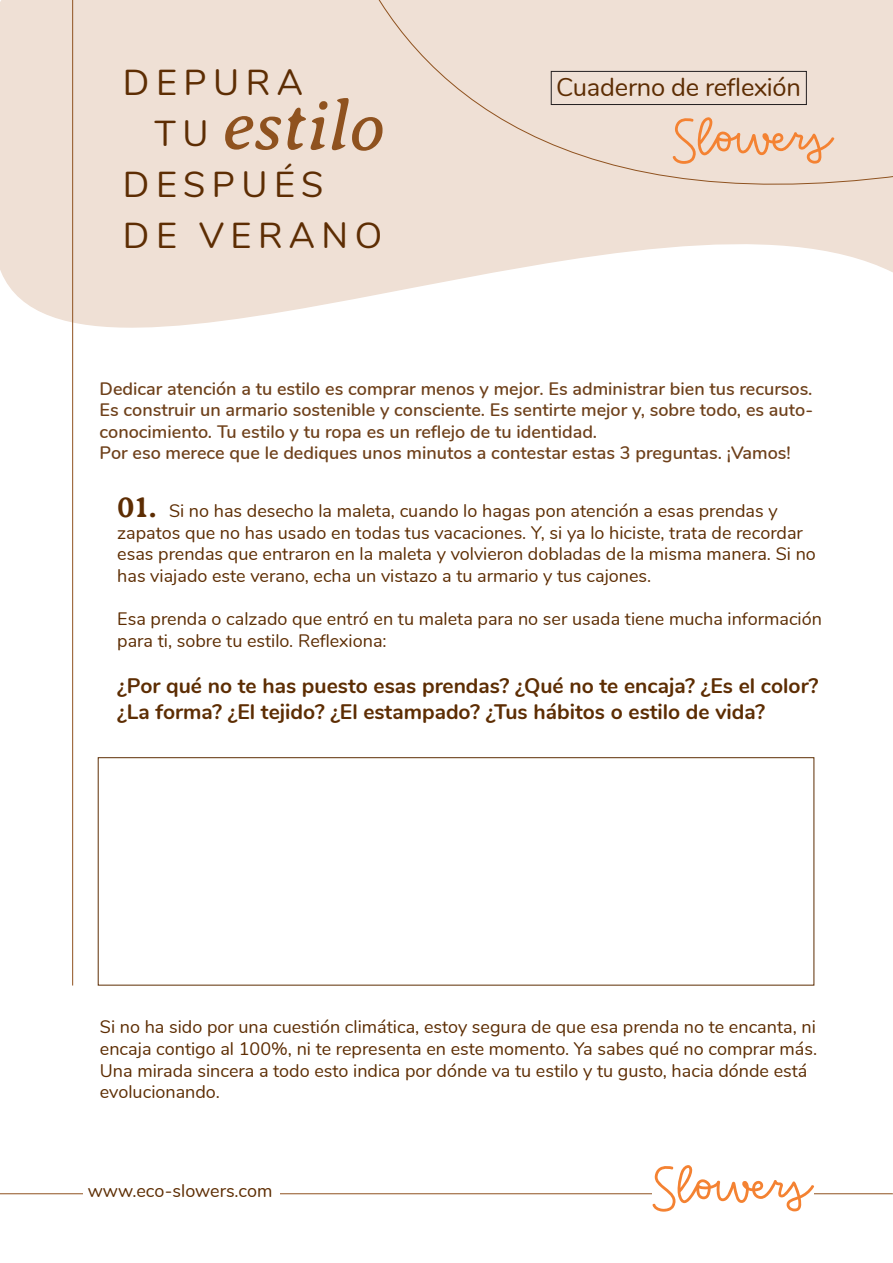
<style>
.page{position:relative;width:893px;height:1263px;background:#fff}
.page>*{position:absolute;margin:0;border:0;box-sizing:border-box;transform-origin:0 0}
.t1{font:italic 72px "Averia Serif Libre";color:#8f521f}
.t2{font:36px "Nunito";letter-spacing:.18em;color:#5d2d03}
.t3{font:25.5px "Nunito";letter-spacing:-.01em;color:#5d2d03}
.t4{font:700 21px/25.2px "Nunito";color:#5d2d03}
.t5{font:18px/21.6px "Nunito";color:#5d2d03}
.t6{font:600 18px/21.6px "Nunito";color:#6e401a}
.s1{font-family:"Averia Serif Libre";font-weight:700;font-size:30px}
</style>
<div class="page">
<svg style="left:0;top:0;width:317px;height:443px"></svg>
<div style="left:98px;top:757px;width:716px;height:228px;border:1px solid #5d2d03"></div>
<hr style="left:0;top:1193px;width:892px;height:1px;background:#8f521f">
<div style="left:83px;top:1179px;width:197px;height:30px;background:#fff"></div>
<hr style="left:72px;top:0;width:1px;height:985px;background:#8f521f">
<svg style="left:652px;top:1165px;width:162px;height:46px"></svg>
<svg style="left:317px;top:0;width:576px;height:306px;background:#f0e3da"></svg>
<div style="left:551px;top:71px;width:256px;height:34px;border:1px solid #231f20"></div>
<svg style="left:672px;top:117px;width:162px;height:47px;background:#efceb7"></svg>
<h2 class="t2" style="left:123px;top:56px;width:181px">DEPURA</h2>
<h2 class="t2" style="left:154px;top:107px;width:56px">TU</h2>
<h2 class="t2" style="left:123px;top:158px;width:202px">DESPUÉS</h2>
<h2 class="t2" style="left:123px;top:209px;width:261px">DE VERANO</h2>
<h1 class="t1" style="left:223px;top:83px;width:163px;rotate:1deg">estilo</h1>
<h3 class="t3" style="left:556px;top:68px;width:246px">Cuaderno de reflexión</h3>
<p class="t6" style="left:100px;top:376px;width:715px">Dedicar atención a tu estilo es comprar menos y mejor. Es administrar bien tus recursos.<br>Es construir un armario sostenible y consciente. Es sentirte mejor y, sobre todo, es auto&shy;conocimiento. Tu estilo y tu ropa es un reflejo de tu identidad.<br>Por eso merece que le dediques unos minutos a contestar estas 3 preguntas. ¡Vamos!</p>
<p class="t5" style="left:117px;top:499px;width:700px"><span class="s1">01.</span> Si no has desecho la maleta, cuando lo hagas pon atención a esas prendas y zapatos que no has usado en todas tus vacaciones. Y, si ya lo hiciste, trata de recordar esas prendas que entraron en la maleta y volvieron dobladas de la misma manera. Si no has viajado este verano, echa un vistazo a tu armario y tus cajones.</p>
<p class="t5" style="left:117px;top:607px;width:706px">Esa prenda o calzado que entró en tu maleta para no ser usada tiene mucha información para ti, sobre tu estilo. Reflexiona:</p>
<p class="t4" style="left:117px;top:672px;width:703px">¿Por qué no te has puesto esas prendas? ¿Qué no te encaja? ¿Es el color? ¿La forma? ¿El tejido? ¿El estampado? ¿Tus hábitos o estilo de vida?</p>
<p class="t5" style="left:100px;top:1015px;width:719px">Si no ha sido por una cuestión climática, estoy segura de que esa prenda no te encanta, ni encaja contigo al 100%, ni te representa en este momento. Ya sabes qué no comprar más.<br>Una mirada sincera a todo esto indica por dónde va tu estilo y tu gusto, hacia dónde está evolucionando.</p>
<p class="t5" style="left:88px;top:1179px;width:186px">www.eco-slowers.com</p>
</div>
